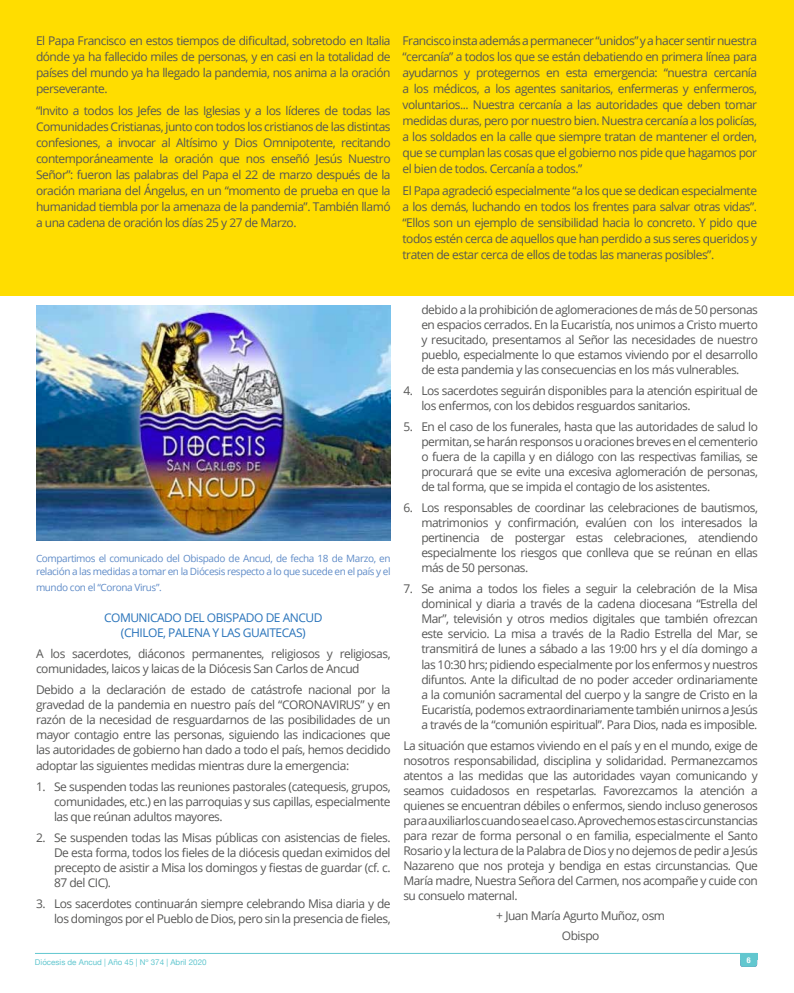
<style>
.page{position:relative;width:794px;height:993px;background:#fff}
.page>*{position:absolute;margin:0;border:0;box-sizing:border-box;transform-origin:0 0}
.t1{font:12px/15px "Open Sans";letter-spacing:-.04em;color:#575756;text-align:justify}
.t2{font:12px/15px "Open Sans";letter-spacing:-.04em;color:#2873ba;text-align:center}
.t3{font:10px/13px "Open Sans";letter-spacing:-.04em;color:#608cc8}
.t4{font:8px "Helvetica Neue";color:#62c7cf}
.t5{font:700 condensed 8px "Helvetica Neue";color:#fff}
</style>
<div class="page">
<hr style="left:35px;top:952px;width:722px;height:1px;background:#62c7cf">
<div style="left:740px;top:953px;width:17px;height:6px;background:#62c7cf"></div>
<div style="left:740px;top:953px;width:17px;height:13px;background:#62c7cf;border-radius:3px"></div>
<div style="left:0;top:0;width:794px;height:295px;background:#fd0"></div>
<img style="left:36px;top:305px;width:354px;height:235px">
<p class="t1" style="left:36px;top:33px;width:356px;line-height:16px">El Papa Francisco en estos tiempos de dificultad, sobretodo en Italia dónde ya ha fallecido miles de personas, y en casi en la totalidad de países del mundo ya ha llegado la pandemia, nos anima a la oración perseverante.</p>
<p class="t1" style="left:36px;top:103px;width:356px;line-height:16px">“Invito a todos los Jefes de las Iglesias y a los líderes de todas las Comunidades Cristianas, junto con todos los cristianos de las distintas confesiones, a invocar al Altísimo y Dios Omnipotente, recitando contemporáneamente la oración que nos enseñó Jesús Nuestro Señor”: fueron las palabras del Papa el 22 de marzo después de la oración mariana del Ángelus, en un “momento de prueba en que la humanidad tiembla por la amenaza de la pandemia”. También llamó a una cadena de oración los días 25 y 27 de Marzo.</p>
<p class="t1" style="left:402px;top:32px;width:356px;line-height:16px">Francisco insta además a permanecer “unidos” y a hacer sentir nuestra “cercanía” a todos los que se están debatiendo en primera línea para ayudarnos y protegernos en esta emergencia: “nuestra cercanía a los médicos, a los agentes sanitarios, enfermeras y enfermeros, voluntarios... Nuestra cercanía a las autoridades que deben tomar medidas duras, pero por nuestro bien. Nuestra cercanía a los policías, a los soldados en la calle que siempre tratan de mantener el orden, que se cumplan las cosas que el gobierno nos pide que hagamos por el bien de todos. Cercanía a todos.”</p>
<p class="t1" style="left:402px;top:182px;width:356px;line-height:16px">El Papa agradeció especialmente “a los que se dedican especialmente a los demás, luchando en todos los frentes para salvar otras vidas”. “Ellos son un ejemplo de sensibilidad hacia lo concreto. Y pido que todos estén cerca de aquellos que han perdido a sus seres queridos y traten de estar cerca de ellos de todas las maneras posibles”.</p>
<p class="t3" style="left:36px;top:551px;width:356px">Compartimos el comunicado del Obispado de Ancud, de fecha 18 de Marzo, en relación a las medidas a tomar en la Diócesis respecto a lo que sucede en el país y el</p>
<p class="t3" style="left:36px;top:580px;width:127px">mundo con el “Corona Virus”.</p>
<p class="t2" style="left:104px;top:610px;width:220px">COMUNICADO DEL OBISPADO DE ANCUD (CHILOE, PALENA Y LAS GUAITECAS)</p>
<p class="t1" style="left:36px;top:646px;width:356px">A los sacerdotes, diáconos permanentes, religiosos y religiosas, comunidades, laicos y laicas de la Diócesis San Carlos de Ancud</p>
<p class="t1" style="left:36px;top:682px;width:356px">Debido a la declaración de estado de catástrofe nacional por la gravedad de la pandemia en nuestro país del “CORONAVIRUS” y en razón de la necesidad de resguardarnos de las posibilidades de un mayor contagio entre las personas, siguiendo las indicaciones que las autoridades de gobierno han dado a todo el país, hemos decidido adoptar las siguientes medidas mientras dure la emergencia:</p>
<p class="t1" style="left:54px;top:778px;width:338px;text-indent:-18px">1. Se suspenden todas las reuniones pastorales (catequesis, grupos, comunidades, etc.) en las parroquias y sus capillas, especialmente las que reúnan adultos mayores.</p>
<p class="t1" style="left:54px;top:829px;width:338px;text-indent:-18px">2. Se suspenden todas las Misas públicas con asistencias de fieles.<br>De esta forma, todos los fieles de la diócesis quedan eximidos del precepto de asistir a Misa los domingos y fiestas de guardar (cf. c.<br>87 del CIC).</p>
<p class="t1" style="left:36px;top:895px;width:356px;text-align:right">3. Los sacerdotes continuarán siempre celebrando Misa diaria y de los domingos por el Pueblo de Dios, pero sin la presencia de fieles,</p>
<p class="t1" style="left:421px;top:302px;width:338px">debido a la prohibición de aglomeraciones de más de 50 personas en espacios cerrados. En la Eucaristía, nos unimos a Cristo muerto y resucitado, presentamos al Señor las necesidades de nuestro pueblo, especialmente lo que estamos viviendo por el desarrollo de esta pandemia y las consecuencias en los más vulnerables.</p>
<p class="t1" style="left:421px;top:383px;width:338px;text-indent:-18px">4. Los sacerdotes seguirán disponibles para la atención espiritual de los enfermos, con los debidos resguardos sanitarios.</p>
<p class="t1" style="left:421px;top:419px;width:338px;text-indent:-18px">5. En el caso de los funerales, hasta que las autoridades de salud lo permitan, se harán responsos u oraciones breves en el cementerio o fuera de la capilla y en diálogo con las respectivas familias, se procurará que se evite una excesiva aglomeración de personas, de tal forma, que se impida el contagio de los asistentes.</p>
<p class="t1" style="left:421px;top:500px;width:338px;text-indent:-18px">6. Los responsables de coordinar las celebraciones de bautismos, matrimonios y confirmación, evalúen con los interesados la pertinencia de postergar estas celebraciones, atendiendo especialmente los riesgos que conlleva que se reúnan en ellas más de 50 personas.</p>
<p class="t1" style="left:421px;top:581px;width:338px;text-indent:-18px">7. Se anima a todos los fieles a seguir la celebración de la Misa dominical y diaria a través de la cadena diocesana “Estrella del Mar”, televisión y otros medios digitales que también ofrezcan este servicio. La misa a través de la Radio Estrella del Mar, se transmitirá de lunes a sábado a las 19:00 hrs y el día domingo a las 10:30 hrs; pidiendo especialmente por los enfermos y nuestros difuntos. Ante la dificultad de no poder acceder ordinariamente a la comunión sacramental del cuerpo y la sangre de Cristo en la Eucaristía, podemos extraordinariamente también unirnos a Jesús a través de la “comunión espiritual”. Para Dios, nada es imposible.</p>
<p class="t1" style="left:403px;top:737px;width:356px">La situación que estamos viviendo en el país y en el mundo, exige de nosotros responsabilidad, disciplina y solidaridad. Permanezcamos atentos a las medidas que las autoridades vayan comunicando y seamos cuidadosos en respetarlas. Favorezcamos la atención a quienes se encuentran débiles o enfermos, siendo incluso generosos para auxiliarlos cuando sea el caso. Aprovechemos estas circunstancias para rezar de forma personal o en familia, especialmente el Santo Rosario y la lectura de la Palabra de Dios y no dejemos de pedir a Jesús Nazareno que nos proteja y bendiga en estas circunstancias. Que María madre, Nuestra Señora del Carmen, nos acompañe y cuide con su consuelo maternal.</p>
<p class="t1" style="left:496px;top:904px;width:170px;line-height:20px;text-align:center">+ Juan María Agurto Muñoz, osm<br>Obispo</p>
<p class="t4" style="left:35px;top:956px;width:173px">Diócesis de Ancud | Año 45 | Nº 374 | Abril 2020</p>
<p class="t5" style="left:746px;top:953px;width:5px">6</p>
</div>
